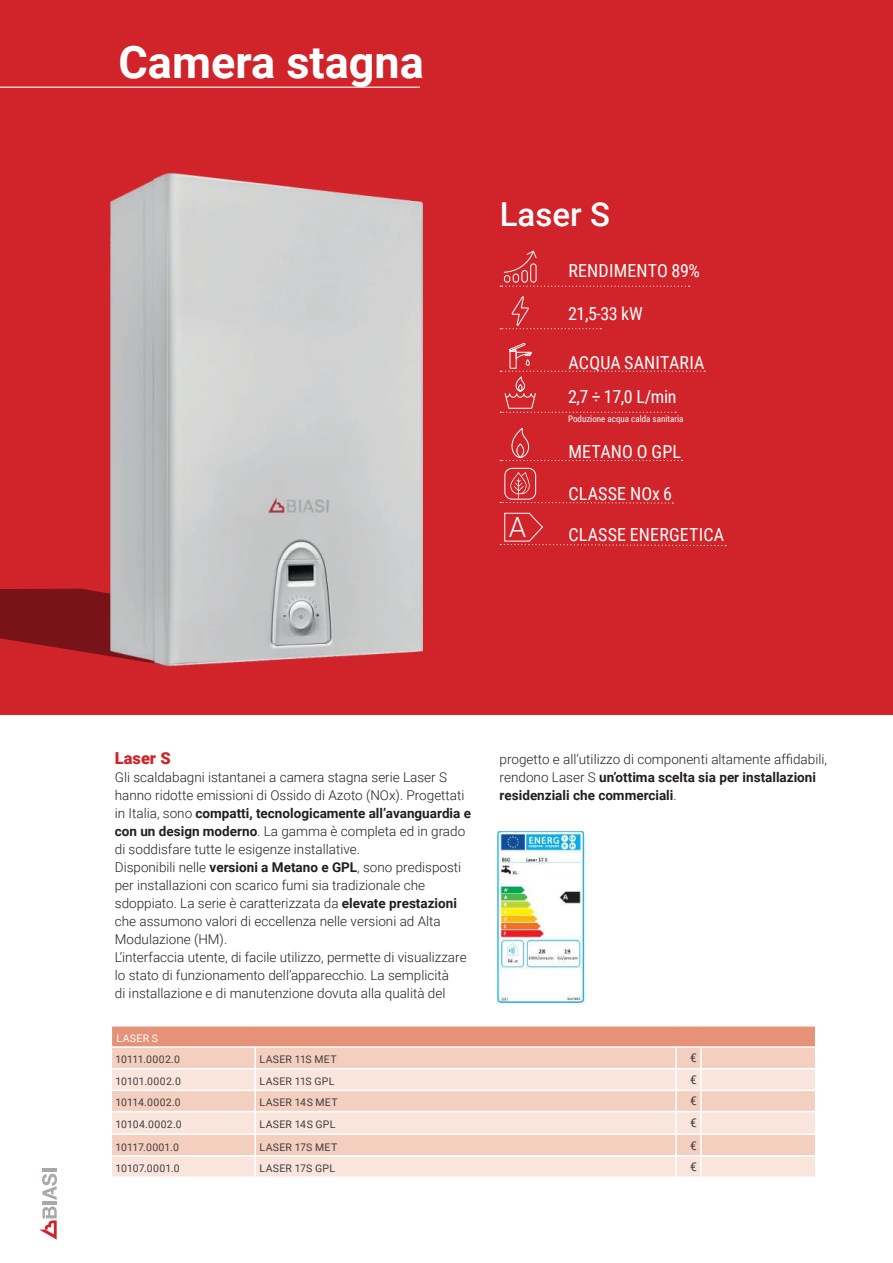
<style>
.page{position:relative;width:893px;height:1263px;background:#fff}
.page>*{position:absolute;margin:0;border:0;box-sizing:border-box;transform-origin:0 0}
.t1{font:700 45px "Roboto";color:#fff}
.t2{font:500 33px "Roboto";color:#fff}
.t3{font:300 27.75px "Roboto";color:#fff}
.t4{font:18px/34.2px "Roboto Condensed";letter-spacing:.01em;color:#fff}
.t5{font:900 16.5px "Roboto";color:#d1232a}
.t6{font:300 13.5px/18px "Roboto";color:#231f20}
.t7{font:12px "Roboto";color:#3e3e3f}
.t8{font:10.5px "Roboto";letter-spacing:.025em;color:#3e3e3f}
.t9{font:10.5px "Roboto";letter-spacing:.03em;color:#fff}
.t10{font:9px "Roboto Condensed";color:#fff}
.s1{font-weight:700}
</style>
<div class="page">
<div style="left:0;top:0;width:893px;height:714px;background:#d1232a"></div>
<svg style="left:0;top:589px;width:111px;height:68px;background:#85171c"></svg>
<div style="left:504px;top:275px;width:6px;height:8px;border:1px solid #fff;border-radius:3px"></div>
<div style="left:513px;top:274px;width:6px;height:9px;border:1px solid #fff;border-radius:3px"></div>
<div style="left:522px;top:270px;width:6px;height:13px;border:1px solid #fff;border-radius:3px"></div>
<div style="left:530px;top:264px;width:6px;height:19px;border:1px solid #fff;border-radius:3px"></div>
<svg style="left:503px;top:250px;width:34px;height:23px"></svg>
<svg style="left:500px;top:286px;width:190px;height:1px"></svg>
<svg style="left:500px;top:296px;width:101px;height:34px"></svg>
<svg style="left:500px;top:343px;width:205px;height:70px"></svg>
<svg style="left:500px;top:427px;width:182px;height:34px"></svg>
<svg style="left:500px;top:472px;width:173px;height:32px"></svg>
<div style="left:504px;top:468px;width:32px;height:31px;border:1px solid #fff;border-radius:7px"></div>
<svg style="left:500px;top:513px;width:226px;height:34px"></svg>
<hr style="left:42px;top:1201px;width:15px;height:3px;background:#a8a9ad">
<hr style="left:42px;top:1169px;width:15px;height:3px;background:#a8a9ad">
<svg style="left:39px;top:1206px;width:18px;height:33px"></svg>
<svg style="left:42px;top:1174px;width:15px;height:26px"></svg>
<img style="left:111px;top:172px;width:312px;height:495px">
<hr style="left:0;top:87px;width:420px;height:1px;background:#fff">
<img style="left:497px;top:831px;width:89px;height:173px">
<div style="left:111px;top:1026px;width:705px;height:21px;background:#e59279"></div>
<div style="left:112px;top:1048px;width:703px;height:20px;background:#f4cfc0"></div>
<svg style="left:112px;top:1069px;width:703px;height:107px;background:#f7dcd1"></svg>
<hr style="left:111px;top:1046px;width:144px;height:2px;background:#fff">
<hr style="left:255px;top:1046px;width:421px;height:2px;background:#fff">
<hr style="left:254px;top:1048px;width:2px;height:20px;background:#fff">
<hr style="left:254px;top:1091px;width:2px;height:20px;background:#fff">
<hr style="left:254px;top:1135px;width:2px;height:20px;background:#fff">
<hr style="left:676px;top:1046px;width:25px;height:2px;background:#fff">
<hr style="left:675px;top:1048px;width:2px;height:20px;background:#fff">
<hr style="left:675px;top:1091px;width:2px;height:20px;background:#fff">
<hr style="left:675px;top:1135px;width:2px;height:20px;background:#fff">
<hr style="left:701px;top:1046px;width:115px;height:2px;background:#fff">
<hr style="left:700px;top:1048px;width:2px;height:20px;background:#fff">
<hr style="left:700px;top:1091px;width:2px;height:20px;background:#fff">
<hr style="left:700px;top:1135px;width:2px;height:20px;background:#fff">
<hr style="left:111px;top:1089px;width:144px;height:2px;background:#fff">
<hr style="left:254px;top:1069px;width:2px;height:20px;background:#fff">
<hr style="left:255px;top:1089px;width:421px;height:2px;background:#fff">
<hr style="left:675px;top:1069px;width:2px;height:20px;background:#fff">
<hr style="left:676px;top:1089px;width:25px;height:2px;background:#fff">
<hr style="left:700px;top:1069px;width:2px;height:20px;background:#fff">
<hr style="left:701px;top:1089px;width:115px;height:2px;background:#fff">
<hr style="left:111px;top:1111px;width:144px;height:1px;background:#fff">
<hr style="left:111px;top:1133px;width:144px;height:2px;background:#fff">
<hr style="left:255px;top:1111px;width:421px;height:1px;background:#fff">
<hr style="left:254px;top:1112px;width:2px;height:21px;background:#fff">
<hr style="left:255px;top:1133px;width:421px;height:2px;background:#fff">
<svg style="left:676px;top:1111px;width:25px;height:1px"></svg>
<hr style="left:675px;top:1112px;width:2px;height:21px;background:#fff">
<hr style="left:676px;top:1133px;width:25px;height:2px;background:#fff">
<hr style="left:701px;top:1111px;width:115px;height:1px;background:#fff">
<hr style="left:700px;top:1112px;width:2px;height:21px;background:#fff">
<hr style="left:701px;top:1133px;width:115px;height:2px;background:#fff">
<hr style="left:111px;top:1155px;width:144px;height:1px;background:#fff">
<svg style="left:111px;top:1026px;width:1px;height:21px"></svg>
<hr style="left:255px;top:1155px;width:421px;height:1px;background:#fff">
<hr style="left:254px;top:1156px;width:2px;height:20px;background:#fff">
<svg style="left:676px;top:1155px;width:25px;height:1px"></svg>
<hr style="left:675px;top:1156px;width:2px;height:20px;background:#fff">
<hr style="left:701px;top:1155px;width:115px;height:1px;background:#fff">
<hr style="left:700px;top:1156px;width:2px;height:20px;background:#fff">
<svg style="left:815px;top:1026px;width:1px;height:21px"></svg>
<h1 class="t1" style="left:118px;top:31px;width:307px">Camera stagna</h1>
<h2 class="t2" style="left:500px;top:191px;width:112px">Laser S</h2>
<h3 class="t4" style="left:568px;top:253px;width:133px">RENDIMENTO 89%</h3>
<h3 class="t4" style="left:568px;top:296px;width:76px">21,5-33 kW</h3>
<h3 class="t4" style="left:568px;top:344px;width:138px">ACQUA SANITARIA<br>2,7 ÷ 17,0 L/min</h3>
<p class="t10" style="left:568px;top:412px;width:117px">Poduzione acqua calda sanitaria</p>
<h3 class="t4" style="left:568px;top:434px;width:114px">METANO O GPL</h3>
<h3 class="t4" style="left:568px;top:475px;width:105px">CLASSE NOx 6</h3>
<h3 class="t3" style="left:509px;top:508px;width:19px">A</h3>
<h3 class="t4" style="left:568px;top:517px;width:157px">CLASSE ENERGETICA</h3>
<p class="t5" style="left:115px;top:746px;width:57px">Laser S</p>
<p class="t6" style="left:115px;top:768px;width:358px">Gli scaldabagni istantanei a camera stagna serie Laser S hanno ridotte emissioni di Ossido di Azoto (NOx). Progettati in Italia, sono <span class="s1">compatti, tecnologicamente all’avanguardia e con un design moderno</span>. La gamma è completa ed in grado di soddisfare tutte le esigenze installative.<br>Disponibili nelle <span class="s1">versioni a Metano e GPL</span>, sono predisposti per installazioni con scarico fumi sia tradizionale che sdoppiato. La serie è caratterizzata da <span class="s1">elevate prestazioni </span>che assumono valori di eccellenza nelle versioni ad Alta Modulazione (HM).<br>L’interfaccia utente, di facile utilizzo, permette di visualizzare lo stato di funzionamento dell’apparecchio. La semplicità<br>di installazione e di manutenzione dovuta alla qualità del</p>
<p class="t6" style="left:500px;top:750px;width:329px">progetto e all’utilizzo di componenti altamente affidabili, rendono Laser S <span class="s1">un’ottima scelta sia per installazioni residenziali che commerciali</span>.</p>
<p class="t9" style="left:116px;top:1031px;width:43px">LASER S</p>
<p class="t8" style="left:116px;top:1052px;width:66px">10111.0002.0</p>
<p class="t8" style="left:259px;top:1052px;width:79px">LASER 11S MET</p>
<p class="t7" style="left:690px;top:1050px;width:8px">€</p>
<p class="t8" style="left:116px;top:1074px;width:67px">10101.0002.0</p>
<p class="t8" style="left:259px;top:1074px;width:76px">LASER 11S GPL</p>
<p class="t7" style="left:690px;top:1071px;width:8px">€</p>
<p class="t8" style="left:116px;top:1095px;width:67px">10114.0002.0</p>
<p class="t8" style="left:259px;top:1095px;width:80px">LASER 14S MET</p>
<p class="t7" style="left:690px;top:1093px;width:8px">€</p>
<p class="t8" style="left:116px;top:1117px;width:68px">10104.0002.0</p>
<p class="t8" style="left:259px;top:1117px;width:78px">LASER 14S GPL</p>
<p class="t7" style="left:690px;top:1115px;width:8px">€</p>
<p class="t8" style="left:116px;top:1139px;width:65px">10117.0001.0</p>
<p class="t8" style="left:259px;top:1139px;width:79px">LASER 17S MET</p>
<p class="t7" style="left:690px;top:1137px;width:8px">€</p>
<p class="t8" style="left:116px;top:1161px;width:66px">10107.0001.0</p>
<p class="t8" style="left:259px;top:1161px;width:77px">LASER 17S GPL</p>
<p class="t7" style="left:690px;top:1158px;width:8px">€</p>
</div>
